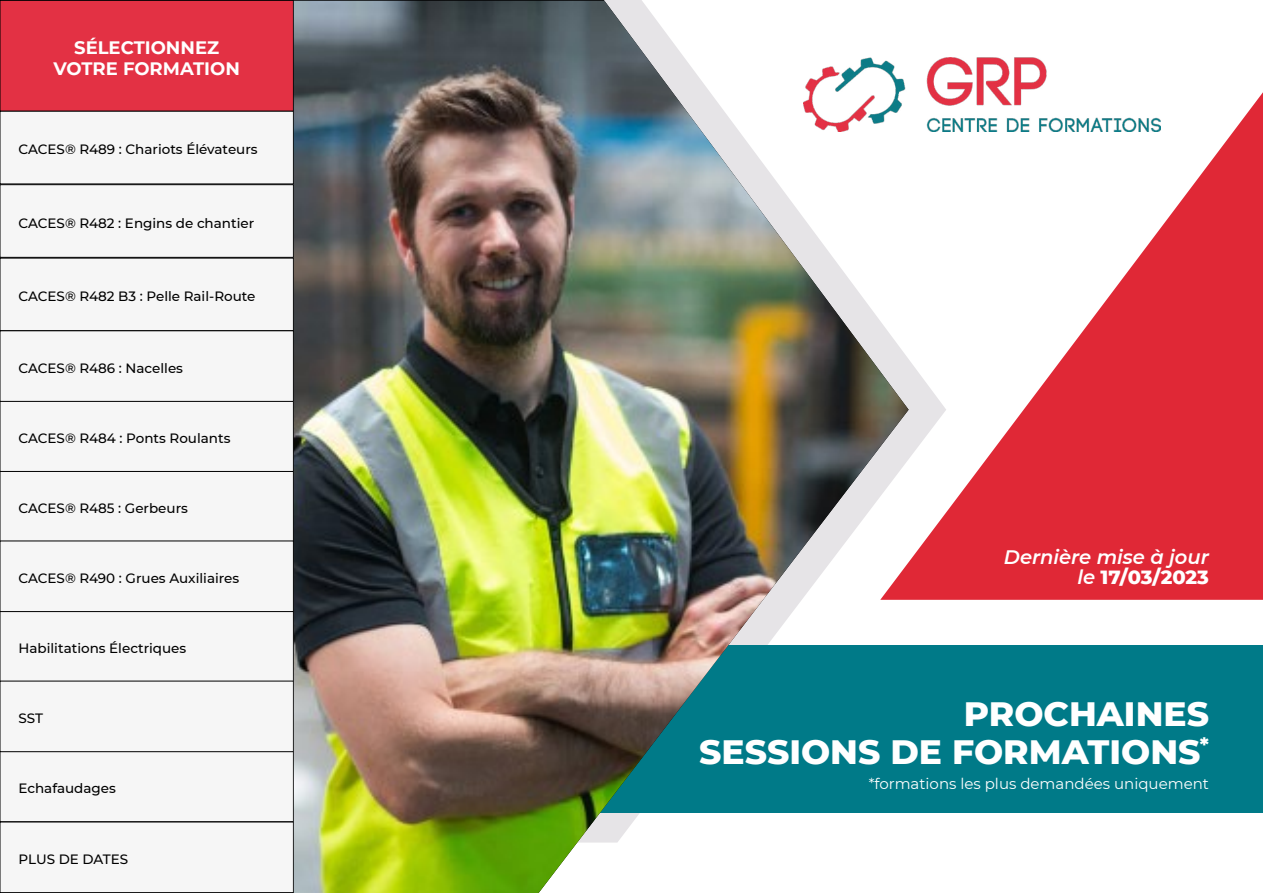
<style>
.page{position:relative;width:1263px;height:893px;background:#fff}
.page>*{position:absolute;margin:0;border:0;box-sizing:border-box;transform-origin:0 0}
.t1{font:800 34.5px/37.5px "Montserrat";color:#fff;text-align:right}
.t2{font:italic 600 19.5px/19.5px "Montserrat";color:#fff;text-align:right}
.t3{font:700 18px/21.6px "Montserrat";color:#fff;text-align:center}
.t4{font:15px "Montserrat";color:#fff}
.t5{font:500 13.5px "Montserrat";color:#000}
.s1{font-weight:800;font-style:normal}
</style>
<div class="page">
<div style="left:0;top:0;width:293px;height:111px;background:#e33144"></div>
<div style="left:0;top:0;width:294px;height:112px;border:1px solid #000"></div>
<div style="left:0;top:185px;width:293px;height:72px;background:#f6f6f6"></div>
<div style="left:0;top:184px;width:294px;height:74px;border:1px solid #000"></div>
<div style="left:0;top:258px;width:293px;height:73px;background:#f6f6f6"></div>
<div style="left:0;top:611px;width:293px;height:71px;background:#f6f6f6"></div>
<div style="left:0;top:471px;width:293px;height:70px;background:#f6f6f6"></div>
<div style="left:0;top:111px;width:293px;height:73px;background:#f6f6f6"></div>
<div style="left:0;top:401px;width:293px;height:70px;background:#f6f6f6"></div>
<div style="left:0;top:400px;width:294px;height:72px;border:1px solid #000"></div>
<div style="left:0;top:751px;width:293px;height:71px;background:#f6f6f6"></div>
<div style="left:0;top:751px;width:294px;height:71px;border:1px solid #000"></div>
<div style="left:0;top:331px;width:293px;height:70px;background:#f6f6f6"></div>
<div style="left:0;top:330px;width:294px;height:72px;border:1px solid #000"></div>
<div style="left:0;top:681px;width:293px;height:71px;background:#f6f6f6"></div>
<div style="left:0;top:681px;width:294px;height:71px;border:1px solid #000"></div>
<div style="left:0;top:541px;width:293px;height:71px;background:#f6f6f6"></div>
<div style="left:0;top:541px;width:294px;height:71px;border:1px solid #000"></div>
<div style="left:0;top:822px;width:293px;height:71px;background:#f6f6f6"></div>
<div style="left:0;top:822px;width:294px;height:71px;border:1px solid #000"></div>
<div style="left:488px;top:645px;width:775px;height:168px;background:#007a88"></div>
<img style="left:294px;top:1px;width:586px;height:892px">
<svg style="left:880px;top:92px;width:383px;height:508px;fill:#e02836"></svg>
<img style="left:804px;top:58px;width:356px;height:73px">
<h3 class="t3" style="left:53px;top:36px;width:188px">SÉLECTIONNEZ<br>VOTRE FORMATION</h3>
<p class="t5" style="left:19px;top:140px;width:241px">CACES® R489 : Chariots Élévateurs</p>
<p class="t5" style="left:19px;top:213px;width:237px">CACES® R482 : Engins de chantier</p>
<p class="t5" style="left:19px;top:287px;width:238px">CACES® R482 B3 : Pelle Rail-Route</p>
<p class="t5" style="left:19px;top:358px;width:166px">CACES® R486 : Nacelles</p>
<p class="t5" style="left:19px;top:428px;width:213px">CACES® R484 : Ponts Roulants</p>
<p class="t5" style="left:19px;top:498px;width:171px">CACES® R485 : Gerbeurs</p>
<p class="t5" style="left:19px;top:569px;width:222px">CACES® R490 : Grues Auxiliaires</p>
<p class="t5" style="left:19px;top:639px;width:169px">Habilitations Électriques</p>
<p class="t5" style="left:19px;top:709px;width:26px">SST</p>
<p class="t5" style="left:19px;top:779px;width:99px">Echafaudages</p>
<p class="t5" style="left:19px;top:850px;width:111px">PLUS DE DATES</p>
<h2 class="t2" style="left:1004px;top:547px;width:207px">Dernière mise à jour le <span class="s1">17/03/2023</span></h2>
<h1 class="t1" style="left:699px;top:693px;width:511px">PROCHAINES<br>SESSIONS DE FORMATIONS<sup>*</sup></h1>
<p class="t4" style="left:869px;top:773px;width:342px">*formations les plus demandées uniquement</p>
</div>
